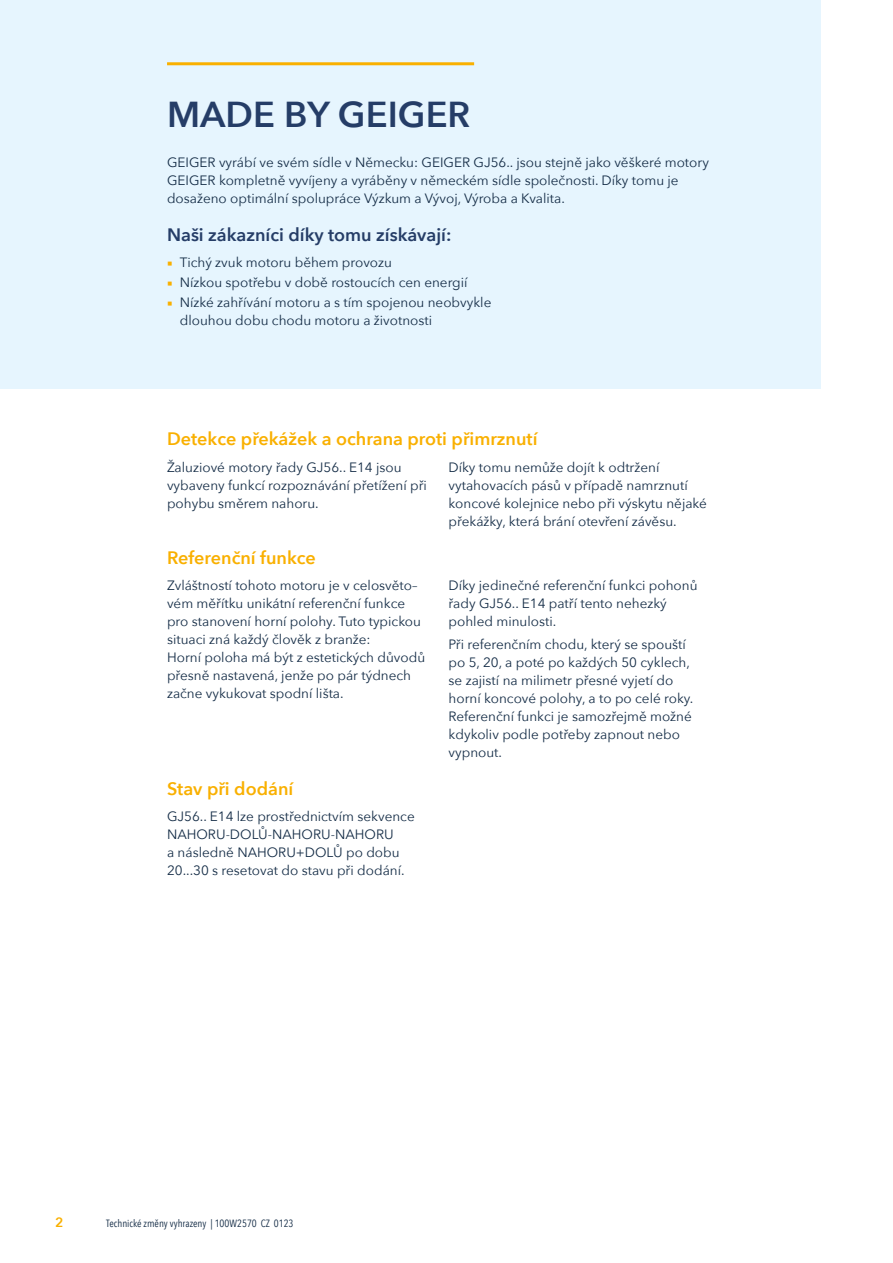
<style>
.page{position:relative;width:893px;height:1263px;background:#fff}
.page>*{position:absolute;margin:0;border:0;box-sizing:border-box;transform-origin:0 0}
.t1{font:600 36px "Avenir Next";color:#253d67}
.t2{font:600 18px "Avenir Next";color:#f9b000}
.t3{font:600 18px "Avenir Next";color:#253d67}
.t4{font:13.5px/18px "Avenir Next";color:#142c46}
.t5{font:600 13.5px "Avenir Next";color:#f9b000}
.t6{font:10.5px "Avenir Next Condensed";color:#142c46}
.s1{font-family:"Minion Pro";color:#f9b000}
</style>
<div class="page">
<div style="left:0;top:0;width:821px;height:388px;background:#e6f5fe"></div>
<hr style="left:167px;top:62px;width:307px;height:3px;background:#f9b000">
<h1 class="t1" style="left:167px;top:84px;width:305px">MADE BY GEIGER</h1>
<p class="t4" style="left:167px;top:152px;width:543px">GEIGER vyrábí ve svém sídle v Německu: GEIGER GJ56.. jsou stejně jako věškeré motory<br>GEIGER kompletně vyvíjeny a vyráběny v německém sídle společnosti. Díky tomu je dosaženo optimální spolupráce Výzkum a Vývoj, Výroba a Kvalita.</p>
<h2 class="t3" style="left:167px;top:219px;width:286px">Naši zákazníci díky tomu získávají:</h2>
<p class="t4" style="left:167px;top:253px;width:226px"><span class="s1">■</span> Tichý zvuk motoru během provozu</p>
<p class="t4" style="left:167px;top:273px;width:302px"><span class="s1">■</span> Nízkou spotřebu v době rostoucích cen energií</p>
<p class="t4" style="left:180px;top:293px;width:313px;text-indent:-13px"><span class="s1">■</span> Nízké zahřívání motoru a s tím spojenou neobvykle dlouhou dobu chodu motoru a životnosti</p>
<h2 class="t2" style="left:167px;top:424px;width:372px">Detekce překážek a ochrana proti přimrznutí</h2>
<p class="t4" style="left:167px;top:458px;width:261px">Žaluziové motory řady GJ56.. E14 jsou vybaveny funkcí rozpoznávání přetížení při pohybu směrem nahoru.</p>
<p class="t4" style="left:449px;top:458px;width:260px">Díky tomu nemůže dojít k odtržení vytahovacích pásů v případě namrznutí koncové kolejnice nebo při výskytu nějaké překážky, která brání otevření závěsu.</p>
<h2 class="t2" style="left:167px;top:542px;width:150px">Referenční funkce</h2>
<p class="t4" style="left:167px;top:576px;width:260px">Zvláštností tohoto motoru je v celosvěto– vém měřítku unikátní referenční funkce pro stanovení horní polohy. Tuto typickou situaci zná každý člověk z branže:<br>Horní poloha má být z estetických důvodů přesně nastavená, jenže po pár týdnech začne vykukovat spodní lišta.</p>
<p class="t4" style="left:449px;top:576px;width:250px">Díky jedinečné referenční funkci pohonů řady GJ56.. E14 patří tento nehezký pohled minulosti.</p>
<p class="t4" style="left:449px;top:634px;width:246px">Při referenčním chodu, který se spouští po 5, 20, a poté po každých 50 cyklech, se zajistí na milimetr přesné vyjetí do horní koncové polohy, a to po celé roky.<br>Referenční funkci je samozřejmě možné kdykoliv podle potřeby zapnout nebo vypnout.</p>
<h2 class="t2" style="left:167px;top:773px;width:128px">Stav při dodání</h2>
<p class="t4" style="left:167px;top:807px;width:249px">GJ56.. E14 lze prostřednictvím sekvence NAHORU-DOLŮ-NAHORU-NAHORU<br>a následně NAHORU+DOLŮ po dobu 20...30 s resetovat do stavu při dodání.</p>
<p class="t5" style="left:55px;top:1210px;width:10px">2</p>
<p class="t6" style="left:106px;top:1214px;width:189px">Technické změny vyhrazeny | 100W2570 CZ 0123</p>
</div>
